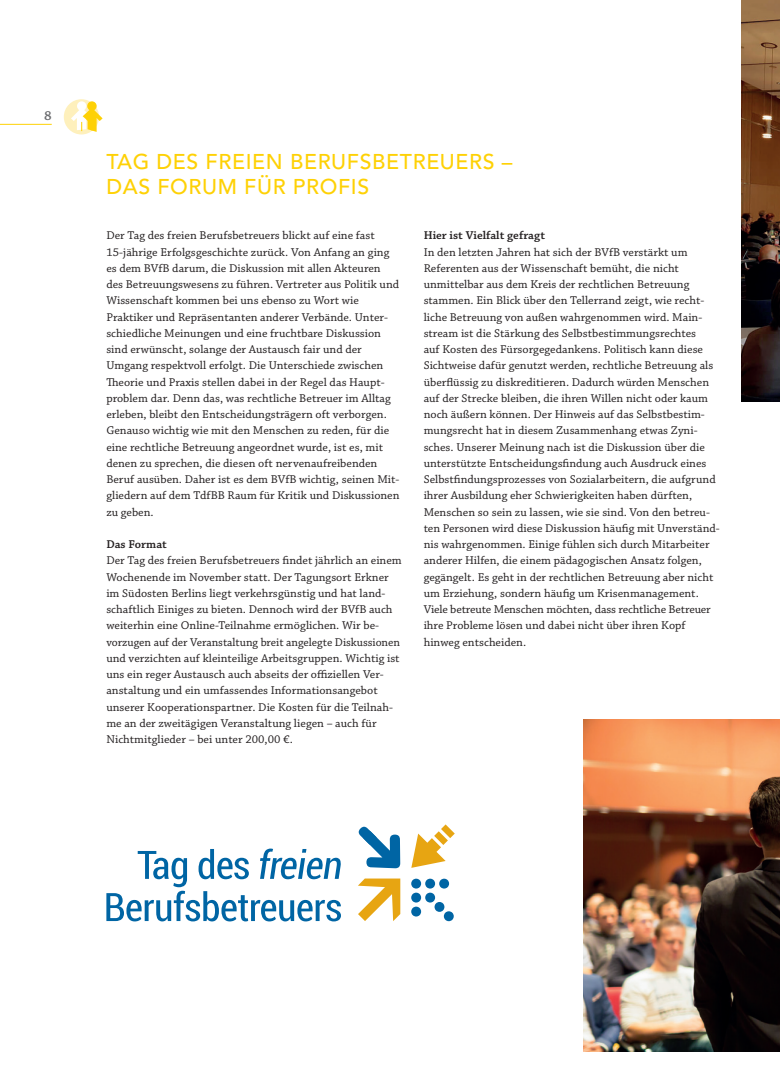
<style>
.page{position:relative;width:780px;height:1081px;background:#fff}
.page>*{position:absolute;margin:0;border:0;box-sizing:border-box;transform-origin:0 0}
.Head_SL{font:500 21.25px/25px "Avenir LT Std";letter-spacing:.03em;color:#fed105}
.t1{font:13.75px "Chaparral Pro Semibold Capt";color:#6c6d70}
.Copy_S{font:11.88px/16.2px "Chaparral Pro Capt";color:#231f20}
.Zwischenhead{font:11.88px "Chaparral Pro Semibold Capt";color:#231f20}
</style>
<div class="page">
<hr style="left:0;top:124px;width:52px;height:1px;background:#fed105">
<div style="left:64px;top:99px;width:35px;height:35px;background:#fef0bc;border-radius:50%"></div>
<svg style="left:71px;top:101px;width:32px;height:31px"></svg>
<img style="left:741px;top:0;width:39px;height:402px">
<img style="left:583px;top:720px;width:197px;height:331px">
<svg style="left:411px;top:878px;width:42px;height:43px"></svg>
<svg style="left:411px;top:824px;width:43px;height:44px"></svg>
<svg style="left:106px;top:848px;width:235px;height:73px"></svg>
<svg style="left:358px;top:826px;width:42px;height:42px"></svg>
<svg style="left:358px;top:878px;width:42px;height:43px"></svg>
<p class="t1" style="left:44px;top:108px;width:9px">8</p>
<p class="Head_SL" style="left:106px;top:149px;width:407px">TAG DES FREIEN BERUFSBETREUERS –<br>DAS FORUM FÜR PROFIS</p>
<p class="Copy_S" style="left:106px;top:228px;width:270px">Der Tag des freien Berufsbetreuers blickt auf eine fast</p>
<p class="Copy_S" style="left:106px;top:244px;width:295px">15-jährige Erfolgsgeschichte zurück. Von Anfang an ging es dem BVfB darum, die Diskussion mit allen Akteuren des Betreuungswesens zu führen. Vertreter aus Politik und Wissenschaft kommen bei uns ebenso zu Wort wie Praktiker und Repräsentanten anderer Verbände. Unter&shy;schiedliche Meinungen und eine fruchtbare Diskussion sind erwünscht, solange der Austausch fair und der Umgang respektvoll erfolgt. Die Unterschiede zwischen Theorie und Praxis stellen dabei in der Regel das Haupt&shy;problem dar. Denn das, was rechtliche Betreuer im Alltag erleben, bleibt den Entscheidungsträgern oft verborgen.<br>Genauso wichtig wie mit den Menschen zu reden, für die eine rechtliche Betreuung angeordnet wurde, ist es, mit denen zu sprechen, die diesen oft nervenaufreibenden Beruf ausüben. Daher ist es dem BVfB wichtig, seinen Mit&shy;gliedern auf dem TdfBB Raum für Kritik und Diskussionen zu geben.</p>
<p class="Zwischenhead" style="left:106px;top:537px;width:62px">Das Format</p>
<p class="Copy_S" style="left:106px;top:553px;width:297px">Der Tag des freien Berufsbetreuers findet jährlich an einem</p>
<p class="Copy_S" style="left:106px;top:569px;width:295px">Wochenende im November statt. Der Tagungsort Erkner im Südosten Berlins liegt verkehrsgünstig und hat land&shy;schaftlich Einiges zu bieten. Dennoch wird der BVfB auch weiterhin eine Online-Teilnahme ermöglichen. Wir be&shy;vorzugen auf der Veranstaltung breit angelegte Diskussionen und verzichten auf kleinteilige Arbeitsgruppen. Wichtig ist uns ein reger Austausch auch abseits der offiziellen Ver&shy;anstaltung und ein umfassendes Informationsangebot unserer Kooperationspartner. Die Kosten für die Teilnah&shy;me an der zweitägigen Veranstaltung liegen – auch für Nichtmitglieder – bei unter 200,00 €.</p>
<p class="Zwischenhead" style="left:423px;top:229px;width:123px">Hier ist Vielfalt gefragt</p>
<p class="Copy_S" style="left:423px;top:244px;width:297px">In den letzten Jahren hat sich der BVfB verstärkt um Referenten aus der Wissenschaft bemüht, die nicht unmittelbar aus dem Kreis der rechtlichen Betreuung stammen. Ein Blick über den Tellerrand zeigt, wie recht&shy;liche Betreuung von außen wahrgenommen wird. Main&shy;stream ist die Stärkung des Selbstbestimmungsrechtes<br>auf Kosten des Fürsorgegedankens. Politisch kann diese Sichtweise dafür genutzt werden, rechtliche Betreuung als überflüssig zu diskreditieren. Dadurch würden Menschen auf der Strecke bleiben, die ihren Willen nicht oder kaum noch äußern können. Der Hinweis auf das Selbstbestim&shy;mungsrecht hat in diesem Zusammenhang etwas Zyni&shy;sches. Unserer Meinung nach ist die Diskussion über die unterstützte Entscheidungsfindung auch Ausdruck eines Selbstfindungsprozesses von Sozialarbeitern, die aufgrund ihrer Ausbildung eher Schwierigkeiten haben dürften, Menschen so sein zu lassen, wie sie sind. Von den betreu&shy;ten Personen wird diese Diskussion häufig mit Unverständ&shy;nis wahrgenommen. Einige fühlen sich durch Mitarbeiter anderer Hilfen, die einem pädagogischen Ansatz folgen, gegängelt. Es geht in der rechtlichen Betreuung aber nicht um Erziehung, sondern häufig um Krisenmanagement.<br>Viele betreute Menschen möchten, dass rechtliche Betreuer ihre Probleme lösen und dabei nicht über ihren Kopf hinweg entscheiden.</p>
</div>
